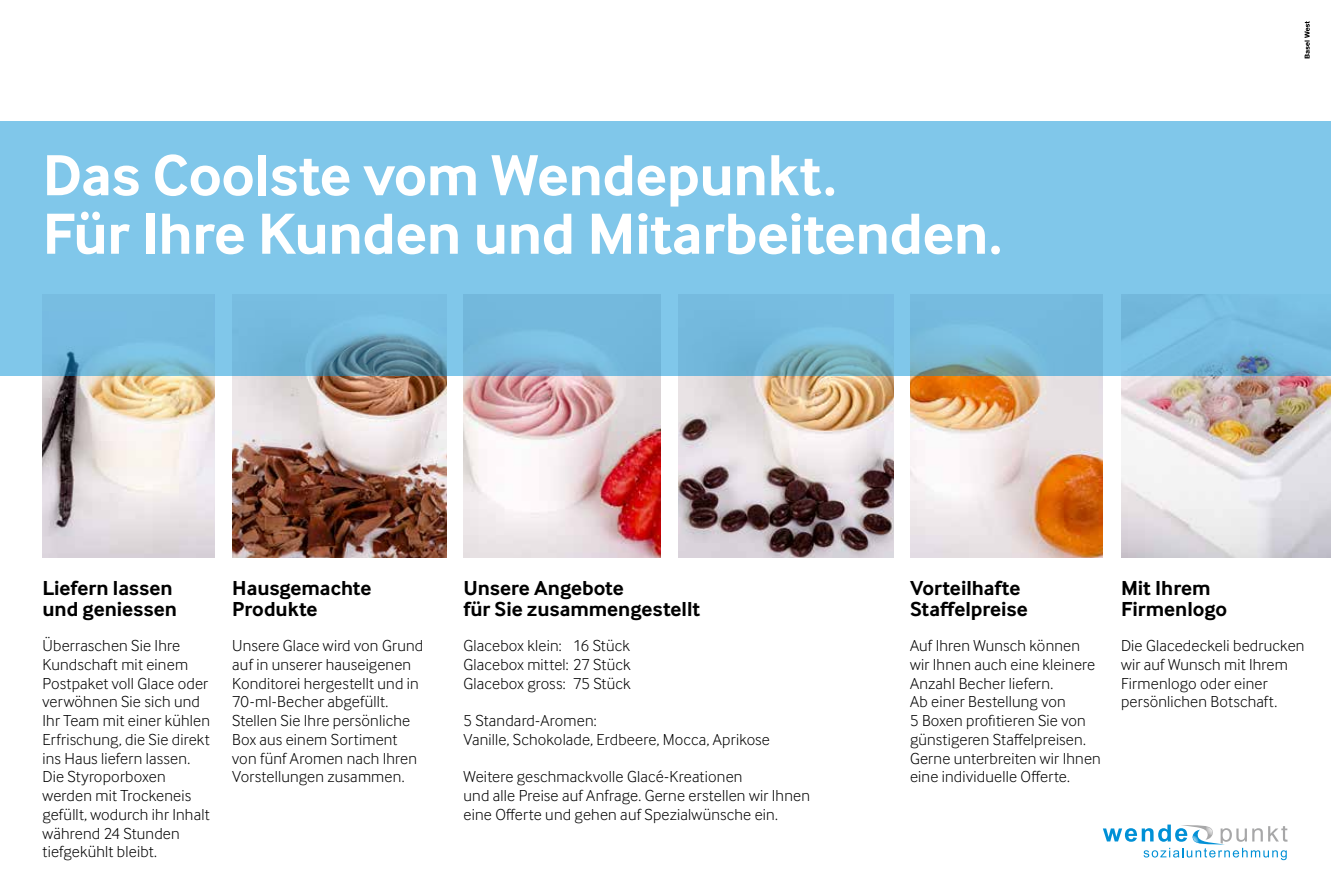
<style>
.page{position:relative;width:1331px;height:893px;background:#fff}
.page>*{position:absolute;margin:0;border:0;box-sizing:border-box;transform-origin:0 0}
.t1{font:700 60px/58.5px "Inter Face Corp";letter-spacing:-.01em;color:#fff}
.t2{font:700 21px/21.5px "Inter Face Corp";color:#000}
.t3{font:300 16.5px/18.8px "Inter Face Corp";letter-spacing:.01em;color:#000}
.t4{font:9.15px "Myriad Pro";color:#000}
</style>
<div class="page">
<img style="left:910px;top:375px;width:193px;height:182px">
<img style="left:679px;top:375px;width:214px;height:182px">
<img style="left:43px;top:375px;width:171px;height:182px">
<img style="left:232px;top:375px;width:214px;height:182px">
<img style="left:463px;top:375px;width:198px;height:182px">
<img style="left:1121px;top:375px;width:210px;height:182px">
<svg style="left:0;top:121px;width:1331px;height:254px;background:#7cc2e4"></svg>
<svg style="left:1103px;top:824px;width:185px;height:36px"></svg>
<svg style="left:1304px;top:21px;width:6px;height:37px"></svg>
<h1 class="t1" style="left:43px;top:146px;width:961px">Das Coolste vom Wendepunkt.<br>Für Ihre Kunden und Mitarbeitenden.</h1>
<p class="t2" style="left:43px;top:577px;width:136px">Liefern lassen und geniessen</p>
<p class="t3" style="left:43px;top:636px;width:169px">Überraschen Sie Ihre<br>Kundschaft mit einem<br>Postpaket voll Glace oder verwöhnen Sie sich und<br>Ihr Team mit einer kühlen<br>Erfrischung, die Sie direkt ins Haus liefern lassen.<br>Die Styroporboxen werden mit Trockeneis gefüllt, wodurch ihr Inhalt während 24 Stunden tiefgekühlt bleibt.</p>
<p class="t2" style="left:910px;top:577px;width:119px">Vorteilhafte<br>Staffelpreise</p>
<p class="t3" style="left:910px;top:636px;width:192px">Auf Ihren Wunsch können wir Ihnen auch eine kleinere<br>Anzahl Becher liefern.<br>Ab einer Bestellung von<br>5 Boxen profitieren Sie von günstigeren Staffelpreisen.<br>Gerne unterbreiten wir Ihnen eine individuelle Offerte.</p>
<p class="t2" style="left:1121px;top:577px;width:108px">Mit Ihrem<br>Firmenlogo</p>
<p class="t2" style="left:232px;top:577px;width:141px">Hausgemachte<br>Produkte</p>
<p class="t3" style="left:232px;top:636px;width:193px">Unsere Glace wird von Grund auf in unserer hauseigenen<br>Konditorei hergestellt und in<br>70-ml-Becher abgefüllt.<br>Stellen Sie Ihre persönliche<br>Box aus einem Sortiment von fünf Aromen nach Ihren<br>Vorstellungen zusammen.</p>
<p class="t3" style="left:1121px;top:636px;width:185px">Die Glacedeckeli bedrucken wir auf Wunsch mit Ihrem<br>Firmenlogo oder einer persönlichen Botschaft.</p>
<p class="t2" style="left:463px;top:577px;width:238px">Unsere Angebote<br>für Sie zusammengestellt</p>
<p class="t3" style="left:463px;top:636px;width:169px;text-align:justify">Glacebox klein: 16 Stück Glacebox mittel: 27 Stück Glacebox gross: 75 Stück</p>
<p class="t3" style="left:463px;top:711px;width:308px">5 Standard-Aromen:<br>Vanille, Schokolade, Erdbeere, Mocca, Aprikose</p>
<p class="t3" style="left:463px;top:767px;width:348px">Weitere geschmackvolle Glacé-Kreationen<br>und alle Preise auf Anfrage. Gerne erstellen wir Ihnen eine Offerte und gehen auf Spezialwünsche ein.</p>
<p class="t4" style="left:933px;top:698px;width:33px">Pantone</p>
<p class="t4" style="left:1182px;top:698px;width:24px">CMYK</p>
</div>
